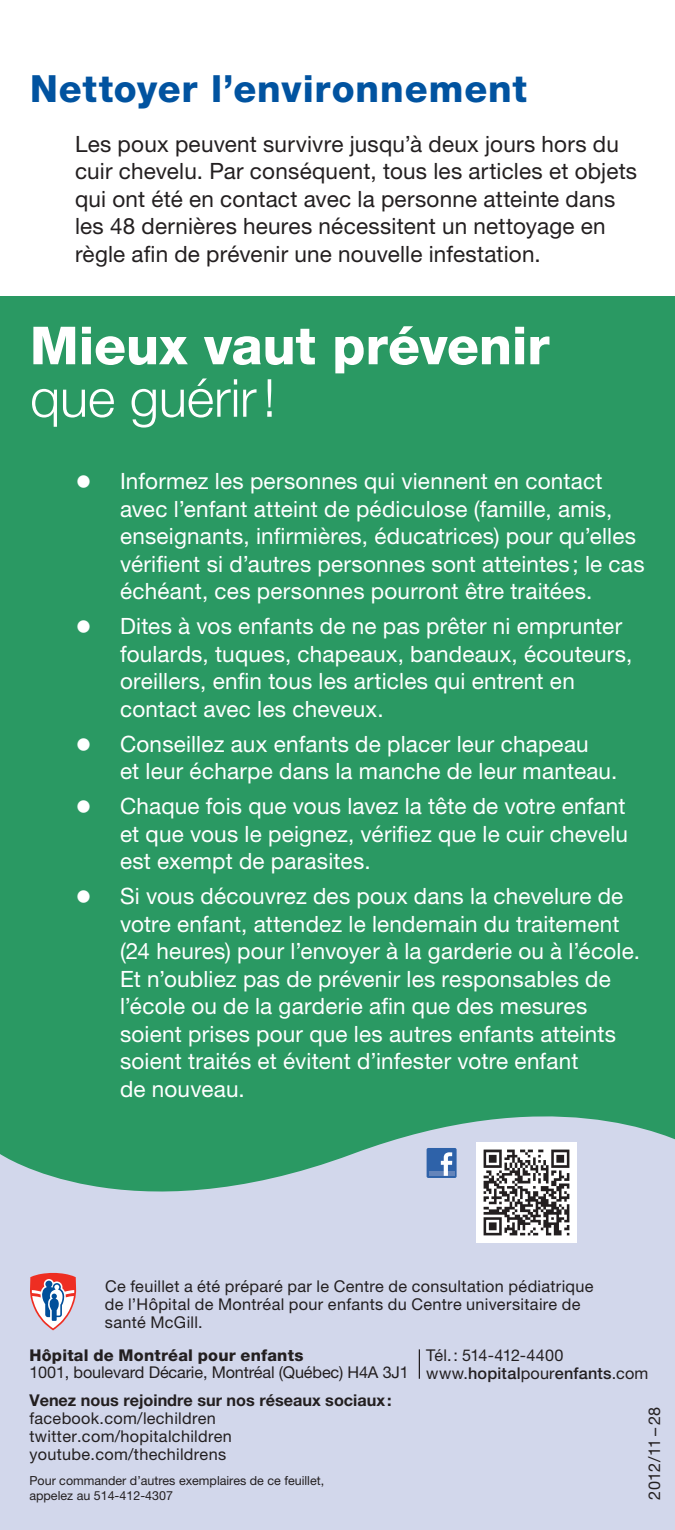
<style>
.page{position:relative;width:675px;height:1530px;background:#fff}
.page>*{position:absolute;margin:0;border:0;box-sizing:border-box;transform-origin:0 0}
.t1{font:800 52.5px/52.5px "Helvetica Neue LT Std";color:#fff}
._02_02_Sous_titre{font:800 37.5px "Helvetica Neue LT Std";letter-spacing:.025em;color:#0153a0}
.t2{font:22.5px/27.5px "Helvetica Neue LT Std";letter-spacing:.01em;color:#fff}
._03_02_Texte_courant{font:22.5px/27.5px "Helvetica Neue LT Std";letter-spacing:.01em;color:#231f20}
.t3{font:16.25px/17.8px "Helvetica Neue LT Std";letter-spacing:.02em;color:#231f20}
.t4{font:16.25px/18px "Helvetica Neue LT Std";letter-spacing:-.01em;color:#231f20}
.t5{font:16.25px/18px "Helvetica Neue LT Std";letter-spacing:-.045em;color:#231f20}
.t6{font:12.5px/15px "Helvetica Neue LT Std";color:#231f20}
.s1{font-weight:300}
.s2{font-size:35px}
.s3{font-weight:500}
.s4{font-weight:800}
.s5{font-weight:700}
.s6{color:#ed028c}
</style>
<div class="page">
<div style="left:0;top:297px;width:675px;height:1041px;background:#2a9963"></div>
<svg style="left:0;top:1116px;width:675px;height:414px;background:#c1d0dd"></svg>
<svg style="left:30px;top:1273px;width:46px;height:57px;background:#c399a7"></svg>
<hr style="left:419px;top:1349px;width:1px;height:30px;background:#231f20">
<div style="left:476px;top:1142px;width:101px;height:101px;background:#fff"></div>
<img style="left:483px;top:1149px;width:87px;height:87px">
<div style="left:427px;top:1148px;width:30px;height:30px;background:#2e62a9;border-radius:2px"></div>
<hr style="left:429px;top:1172px;width:25px;height:4px;background:#6484ba">
<svg style="left:441px;top:1152px;width:11px;height:24px"></svg>
<p class="_02_02_Sous_titre" style="left:30px;top:66px;width:499px">Nettoyer l’environnement</p>
<p class="_03_02_Texte_courant" style="left:75px;top:130px;width:564px">Les poux peuvent survivre jusqu’à deux jours hors du cuir chevelu. Par conséquent, tous les articles et objets qui ont été en contact avec la personne atteinte dans les 48 dernières heures nécessitent un nettoyage en règle afin de prévenir une nouvelle infestation.</p>
<p class="t1" style="left:30px;top:319px;width:521px">Mieux vaut prévenir <span class="s1">que guérir!</span></p>
<p class="t2" style="left:120px;top:467px;width:526px;text-indent:-45px"><span class="s2">•</span> Informez les personnes qui viennent en contact avec l’enfant atteint de pédiculose (famille, amis, enseignants, infirmières, éducatrices) pour qu’elles vérifient si d’autres personnes sont atteintes; le cas échéant, ces personnes pourront être traitées.</p>
<p class="t2" style="left:120px;top:612px;width:514px;text-indent:-45px"><span class="s2">•</span> Dites à vos enfants de ne pas prêter ni emprunter foulards, tuques, chapeaux, bandeaux, écouteurs, oreillers, enfin tous les articles qui entrent en contact avec les cheveux.</p>
<p class="t2" style="left:120px;top:730px;width:499px;text-indent:-45px"><span class="s2">•</span> Conseillez aux enfants de placer leur chapeau<br>et leur écharpe dans la manche de leur manteau.</p>
<p class="t2" style="left:120px;top:792px;width:509px;text-align:justify;text-indent:-45px"><span class="s2">•</span> Chaque fois que vous lavez la tête de votre enfant et que vous le peignez, vérifiez que le cuir chevelu est exempt de parasites.</p>
<p class="t2" style="left:120px;top:882px;width:522px;text-indent:-45px"><span class="s2">•</span> Si vous découvrez des poux dans la chevelure de votre enfant, attendez le lendemain du traitement (24 heures) pour l’envoyer à la garderie ou à l’école.<br>Et n’oubliez pas de prévenir les responsables de l’école ou de la garderie afin que des mesures soient prises pour que les autres enfants atteints soient traités et évitent d’infester votre enfant<br>de nouveau.</p>
<p class="t3" style="left:105px;top:1277px;width:490px">Ce feuillet a été préparé par le Centre de consultation pédiatrique de l’Hôpital de Montréal pour enfants du Centre universitaire de santé McGill.</p>
<p class="t5" style="left:426px;top:1346px;width:224px">Tél.: 514-412-4400 www.<span class="s3">hopital</span>pour<span class="s3">enfants</span>.com</p>
<p class="t4" style="left:29px;top:1346px;width:381px"><span class="s4">Hôpital de Montréal pour enfants<br></span>1001, boulevard Décarie, Montréal (Québec) H4A 3J1</p>
<p class="t3" style="left:29px;top:1391px;width:364px"><span class="s5">Venez nous rejoindre sur nos réseaux sociaux : </span>facebook.com/lechildren twitter.com/hopitalchildren youtube.com/thechildrens</p>
<p class="t6" style="left:29px;top:1473px;width:296px">Pour commander d’autres exemplaires de ce feuillet, appelez au 514-412-4307</p>
<p class="t3" style="left:645px;top:1456px;width:58px;rotate:-90deg">09 –<span class="s6">XX</span></p>
<p class="t3" style="left:645px;top:1500px;width:95px;rotate:-90deg">2012/11 – 28</p>
</div>
